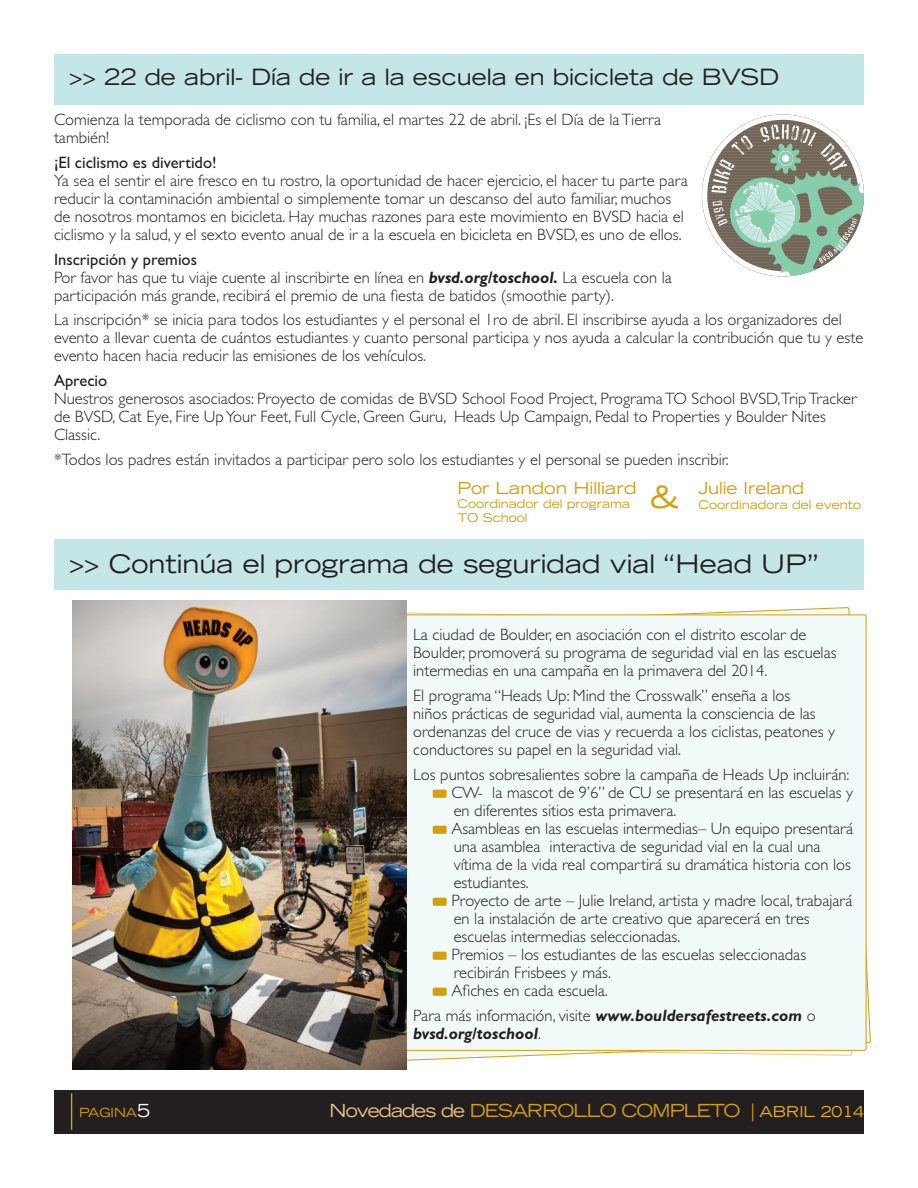
<style>
.page{position:relative;width:918px;height:1188px;background:#fff}
.page>*{position:absolute;margin:0;border:0;box-sizing:border-box;transform-origin:0 0}
.t1{font:expanded 25.5px "Trade Gothic LT Std";color:#231f20}
.t2{font:expanded 22.5px "Trade Gothic LT Std";color:#231f20}
.t3{font:expanded 18px "Trade Gothic LT Std";letter-spacing:-.05em;color:#d49f0c}
.t4{font:300 16.5px/18px "Gill Sans Std";color:#231f20}
.t5{font:italic 700 16.5px/18px "Gill Sans Std";color:#231f20}
.t6{font:16.5px "Gill Sans Std";color:#231f20}
.t7{font:expanded 16.5px "Trade Gothic LT Std";color:#d49f0c}
.t8{font:expanded 12.6px "Trade Gothic LT Std";color:#d49f0c}
.t9{font:expanded 12px/14.4px "Trade Gothic LT Std";color:#d49f0c}
.s1{font-weight:400}
.s2{font-weight:700;font-style:italic}
.s3{font-size:30.45px}
.s4{font-weight:300;font-style:normal}
.s5{font-size:18px;color:#fff}
.s6{color:#eac884}
.s7{font-size:15px;color:#efb211}
</style>
<div class="page">
<div style="left:54px;top:1090px;width:810px;height:44px;background:#231f20"></div>
<hr style="left:71px;top:1093px;width:1px;height:37px;background:#d49f0c">
<svg style="left:321px;top:600px;width:550px;height:461px"></svg>
<div style="left:338px;top:615px;width:528px;height:435px;background:#f2faf9;border-radius:2px"></div>
<img style="left:73px;top:601px;width:334px;height:469px">
<div style="left:54px;top:54px;width:810px;height:50px;background:#c5e6e7"></div>
<div style="left:433px;top:790px;width:14px;height:8px;background:#d49f0c;border-radius:2px"></div>
<div style="left:433px;top:826px;width:14px;height:8px;background:#d49f0c;border-radius:2px"></div>
<div style="left:433px;top:898px;width:14px;height:8px;background:#d49f0c;border-radius:2px"></div>
<div style="left:433px;top:952px;width:14px;height:8px;background:#d49f0c;border-radius:2px"></div>
<div style="left:433px;top:988px;width:14px;height:8px;background:#d49f0c;border-radius:2px"></div>
<div style="left:54px;top:540px;width:810px;height:50px;background:#c5e6e7"></div>
<svg style="left:702px;top:115px;width:162px;height:161px"></svg>
<h2 class="t2" style="left:69px;top:62px;width:712px">&gt;&gt; 22 de abril- Día de ir a la escuela en bicicleta de BVSD</h2>
<p class="t4" style="left:54px;top:111px;width:609px">Comienza la temporada de ciclismo con tu familia, el martes 22 de abril. ¡Es el Día de la Tierra también!</p>
<p class="t6" style="left:54px;top:153px;width:164px">¡El ciclismo es divertido!</p>
<p class="t4" style="left:54px;top:172px;width:635px">Ya sea el sentir el aire fresco en tu rostro, la oportunidad de hacer ejercicio, el hacer tu parte para reducir la contaminación ambiental o simplemente tomar un descanso del auto familiar, muchos de nosotros montamos en bicicleta. Hay muchas razones para este movimiento en BVSD hacia el ciclismo y la salud, y el sexto evento anual de ir a la escuela en bicicleta en BVSD, es uno de ellos.</p>
<p class="t4" style="left:54px;top:250px;width:619px"><span class="s1">Inscripción y premios<br></span>Por favor has que tu viaje cuente al inscribirte en línea en <span class="s2">bvsd.org/toschool.</span> La escuela con la participación más grande, recibirá el premio de una fiesta de batidos (smoothie party).</p>
<p class="t4" style="left:54px;top:311px;width:811px">La inscripción* se inicia para todos los estudiantes y el personal el 1ro de abril. El inscribirse ayuda a los organizadores del evento a llevar cuenta de cuántos estudiantes y cuanto personal participa y nos ayuda a calcular la contribución que tu y este evento hacen hacia reducir las emisiones de los vehículos.</p>
<p class="t6" style="left:54px;top:371px;width:55px">Aprecio</p>
<p class="t4" style="left:54px;top:390px;width:804px">Nuestros generosos asociados: Proyecto de comidas de BVSD School Food Project, Programa TO School BVSD,Trip Tracker de BVSD, Cat Eye, Fire Up Your Feet, Full Cycle, Green Guru, Heads Up Campaign, Pedal to Properties y Boulder Nites<br>Classic.</p>
<p class="t4" style="left:54px;top:451px;width:676px">*Todos los padres están invitados a participar pero solo los estudiantes y el personal se pueden inscribir.</p>
<p class="t7" style="left:458px;top:477px;width:180px">Por Landon Hilliard</p>
<p class="t9" style="left:458px;top:496px;width:174px">Coordinador del programa<br>TO School</p>
<p class="t7" style="left:650px;top:478px;width:155px"><span class="s3">&amp;</span> Julie Ireland</p>
<p class="t9" style="left:698px;top:497px;width:164px">Coordinadora del evento</p>
<h1 class="t1" style="left:69px;top:547px;width:752px">&gt;&gt; Continúa el programa de seguridad vial “Head UP”</h1>
<p class="t4" style="left:413px;top:626px;width:425px">La ciudad de Boulder, en asociación con el distrito escolar de<br>Boulder, promoverá su programa de seguridad vial en las escuelas intermedias en una campaña en la primavera del 2014.</p>
<p class="t4" style="left:413px;top:687px;width:423px">El programa “Heads Up: Mind the Crosswalk” enseña a los<br>niños prácticas de seguridad vial, aumenta la consciencia de las ordenanzas del cruce de vias y recuerda a los ciclistas, peatones y conductores su papel en la seguridad vial.</p>
<p class="t4" style="left:451px;top:765px;width:403px;text-indent:-38px">Los puntos sobresalientes sobre la campaña de Heads Up incluirán:<br>CW- la mascot de 9’6” de CU se presentará en las escuelas y en diferentes sitios esta primavera.<br>Asambleas en las escuelas intermedias– Un equipo presentará una asamblea interactiva de seguridad vial en la cual una vítima de la vida real compartirá su dramática historia con los estudiantes.<br>Proyecto de arte – Julie Ireland, artista y madre local, trabajará en la instalación de arte creativo que aparecerá en tres escuelas intermedias seleccionadas.<br>Premios – los estudiantes de las escuelas seleccionadas recibirán Frisbees y más.<br>Afiches en cada escuela.</p>
<p class="t5" style="left:413px;top:1006px;width:404px"><span class="s4">Para más información, visite</span> www.bouldersafestreets.com <span class="s4">o </span>bvsd.org/toschool<span class="s4">.</span></p>
<p class="t8" style="left:79px;top:1105px;width:73px">PAGINA<span class="s5">5</span></p>
<p class="t3" style="left:330px;top:1099px;width:536px"><span class="s6">Novedades de</span> DESARROLLO COMPLETO | <span class="s7">ABRIL 2014</span></p>
</div>
